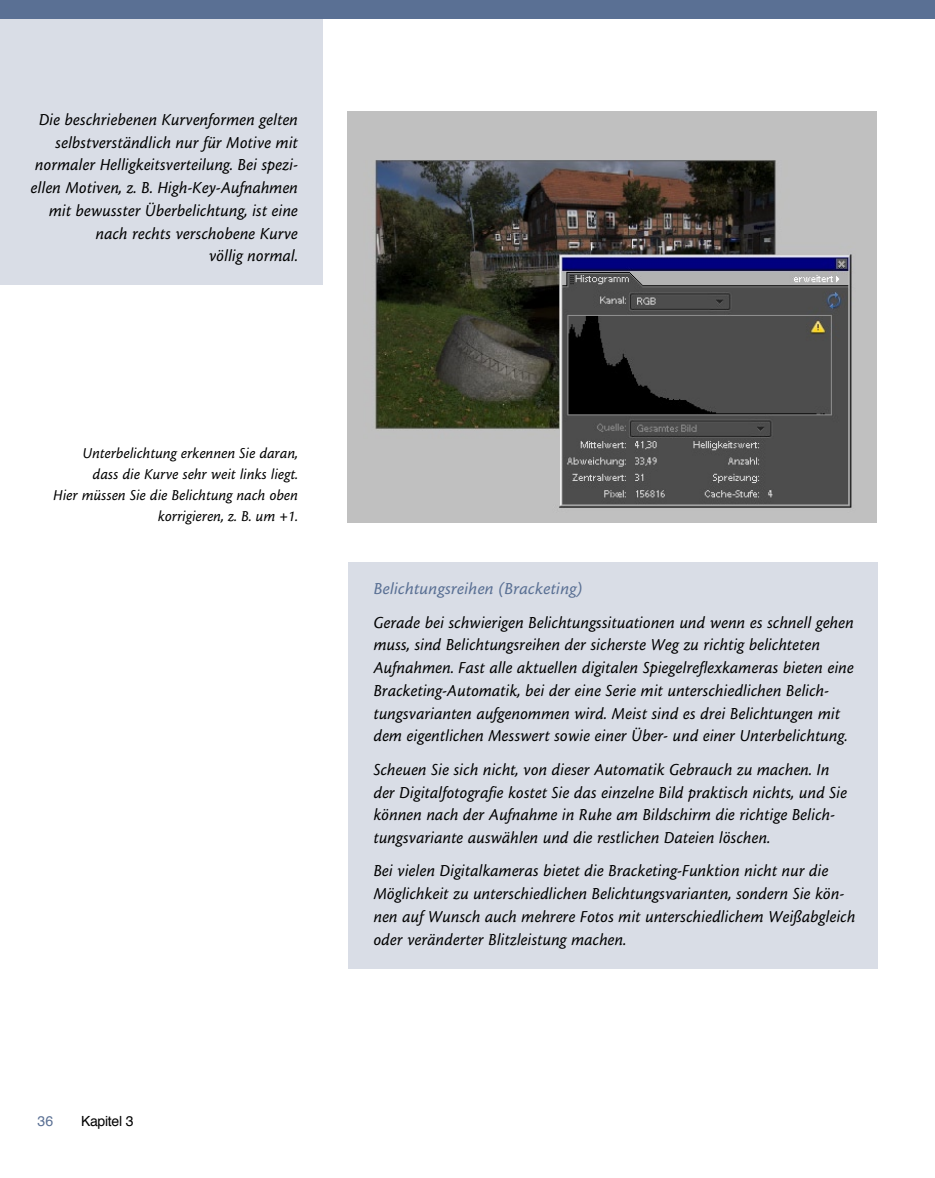
<style>
.page{position:relative;width:935px;height:1178px;background:#fff}
.page>*{position:absolute;margin:0;border:0;box-sizing:border-box;transform-origin:0 0}
.t1{font:17.5px/22.8px "Cronos MM It 408 regular";color:#000;scale:.95 1}
.t2{font:17.5px "Cronos MM It 408 regular";color:#5a7094}
.t3{font:15.75px/21px "Cronos MM It 408 regular";color:#000;text-align:right;scale:.95 1}
.t4{font:14px "Helvetica";letter-spacing:-.02em;color:#000}
.t5{font:14px "Helvetica";color:#5a7094}
</style>
<div class="page">
<div style="left:0;top:10px;width:322px;height:275px;background:#d9dde6"></div>
<div style="left:347px;top:562px;width:530px;height:406px;background:#d9dde6"></div>
<div style="left:0;top:0;width:934px;height:19px;background:#5a7094"></div>
<img style="left:347px;top:112px;width:528px;height:410px">
<p class="t1" style="left:31px;top:108px;width:283px;text-align:right">Die beschriebenen Kurvenformen gelten selbstverständlich nur für Motive mit normaler Helligkeitsverteilung. Bei spezi&shy;ellen Motiven, z. B. High-Key-Aufnahmen mit bewusster Überbelichtung, ist eine nach rechts verschobene Kurve<br>völlig normal.</p>
<p class="t3" style="left:53px;top:443px;width:259px">Unterbelichtung erkennen Sie daran, dass die Kurve sehr weit links liegt.<br>Hier müssen Sie die Belichtung nach oben korrigieren, z. B. um +1.</p>
<p class="t5" style="left:38px;top:1110px;width:17px">36</p>
<p class="t4" style="left:81px;top:1110px;width:54px">Kapitel 3</p>
<p class="t2" style="left:373px;top:579px;width:210px">Belichtungsreihen (Bracketing)</p>
<p class="t1" style="left:373px;top:611px;width:507px">Gerade bei schwierigen Belichtungssituationen und wenn es schnell gehen muss, sind Belichtungsreihen der sicherste Weg zu richtig belichteten Aufnahmen. Fast alle aktuellen digitalen Spiegelreflexkameras bieten eine Bracketing-Automatik, bei der eine Serie mit unterschiedlichen Belich&shy;tungsvarianten aufgenommen wird. Meist sind es drei Belichtungen mit dem eigentlichen Messwert sowie einer Über- und einer Unterbelichtung.</p>
<p class="t1" style="left:373px;top:758px;width:500px">Scheuen Sie sich nicht, von dieser Automatik Gebrauch zu machen. In der Digitalfotografie kostet Sie das einzelne Bild praktisch nichts, und Sie können nach der Aufnahme in Ruhe am Bildschirm die richtige Belich&shy;tungsvariante auswählen und die restlichen Dateien löschen.</p>
<p class="t1" style="left:373px;top:859px;width:508px">Bei vielen Digitalkameras bietet die Bracketing-Funktion nicht nur die Möglichkeit zu unterschiedlichen Belichtungsvarianten, sondern Sie kön&shy;nen auf Wunsch auch mehrere Fotos mit unterschiedlichem Weißabgleich oder veränderter Blitzleistung machen.</p>
</div>
